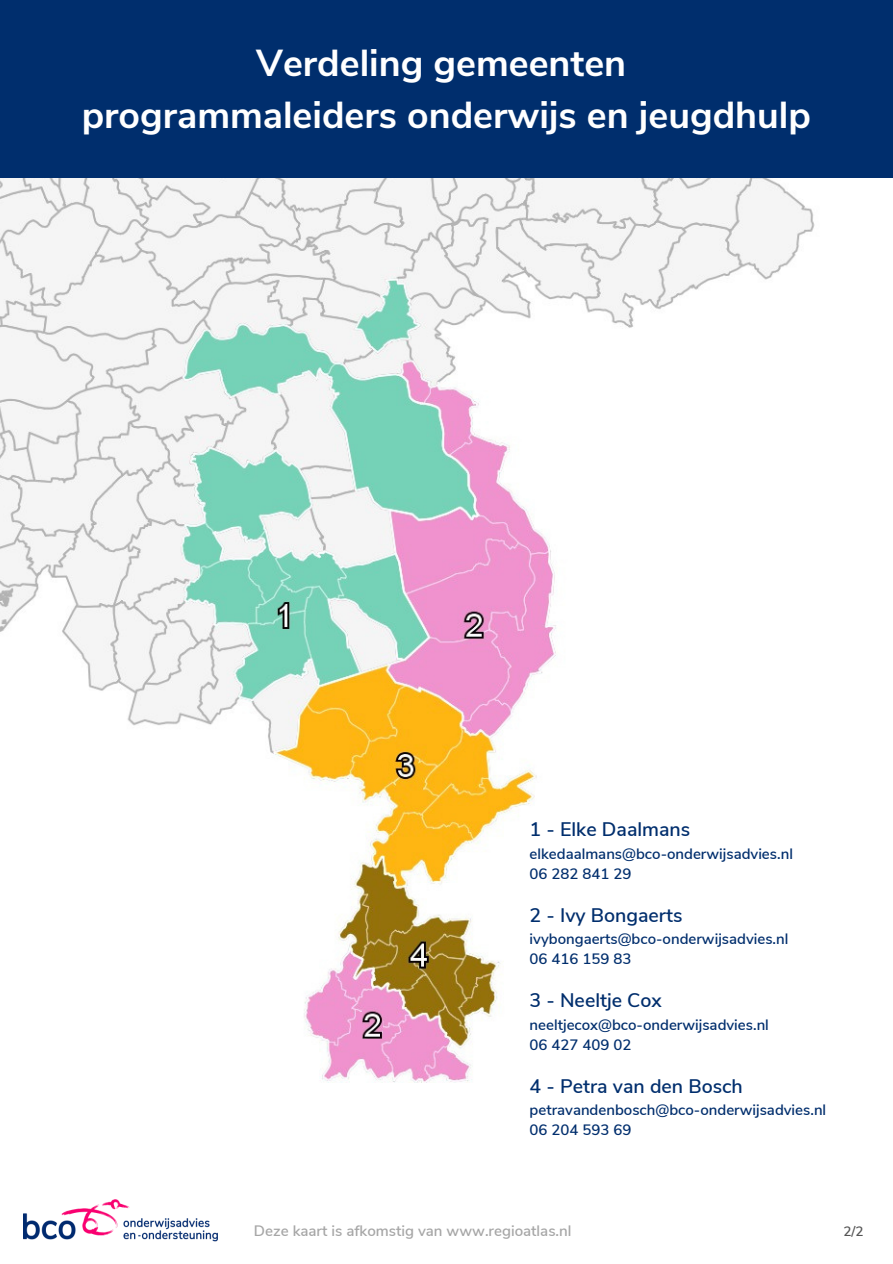
<style>
.page{position:relative;width:893px;height:1264px;background:#fff}
.page>*{position:absolute;margin:0;border:0;box-sizing:border-box;transform-origin:0 0}
.t1{font:700 37.5px "Nunito Sans";color:#fff}
.t2{font:600 19.5px "Nunito Sans";color:#002e6d}
.t3{font:600 15px "Nunito Sans";color:#002e6d}
.t4{font:600 15px "Nunito Sans";color:#a6a6a6}
.t5{font:600 13.5px "Nunito Sans";color:#545454}
</style>
<div class="page">
<img style="left:0;top:178px;width:815px;height:904px">
<div style="left:0;top:0;width:892px;height:178px;background:#002e6d"></div>
<img style="left:23px;top:1199px;width:195px;height:43px">
<img style="left:362px;top:1010px;width:20px;height:28px">
<p class="t1" style="left:256px;top:38px;width:371px">Verdeling gemeenten</p>
<p class="t1" style="left:82px;top:90px;width:730px">programmaleiders onderwijs en jeugdhulp</p>
<p class="t2" style="left:529px;top:816px;width:162px">1 - Elke Daalmans</p>
<p class="t3" style="left:529px;top:843px;width:265px">elkedaalmans@bco-onderwijsadvies.nl</p>
<p class="t3" style="left:529px;top:863px;width:103px">06 282 841 29</p>
<p class="t2" style="left:529px;top:901px;width:154px">2 - Ivy Bongaerts</p>
<p class="t3" style="left:529px;top:928px;width:260px">ivybongaerts@bco-onderwijsadvies.nl</p>
<p class="t3" style="left:529px;top:949px;width:103px">06 416 159 83</p>
<p class="t2" style="left:529px;top:987px;width:134px">3 - Neeltje Cox</p>
<p class="t3" style="left:529px;top:1014px;width:241px">neeltjecox@bco-onderwijsadvies.nl</p>
<p class="t3" style="left:529px;top:1034px;width:103px">06 427 409 02</p>
<p class="t2" style="left:529px;top:1072px;width:215px">4 - Petra van den Bosch</p>
<p class="t3" style="left:529px;top:1099px;width:298px">petravandenbosch@bco-onderwijsadvies.nl</p>
<p class="t3" style="left:529px;top:1120px;width:103px">06 204 593 69</p>
<p class="t4" style="left:254px;top:1221px;width:319px">Deze kaart is afkomstig van www.regioatlas.nl</p>
<p class="t5" style="left:843px;top:1222px;width:22px">2/2</p>
</div>
